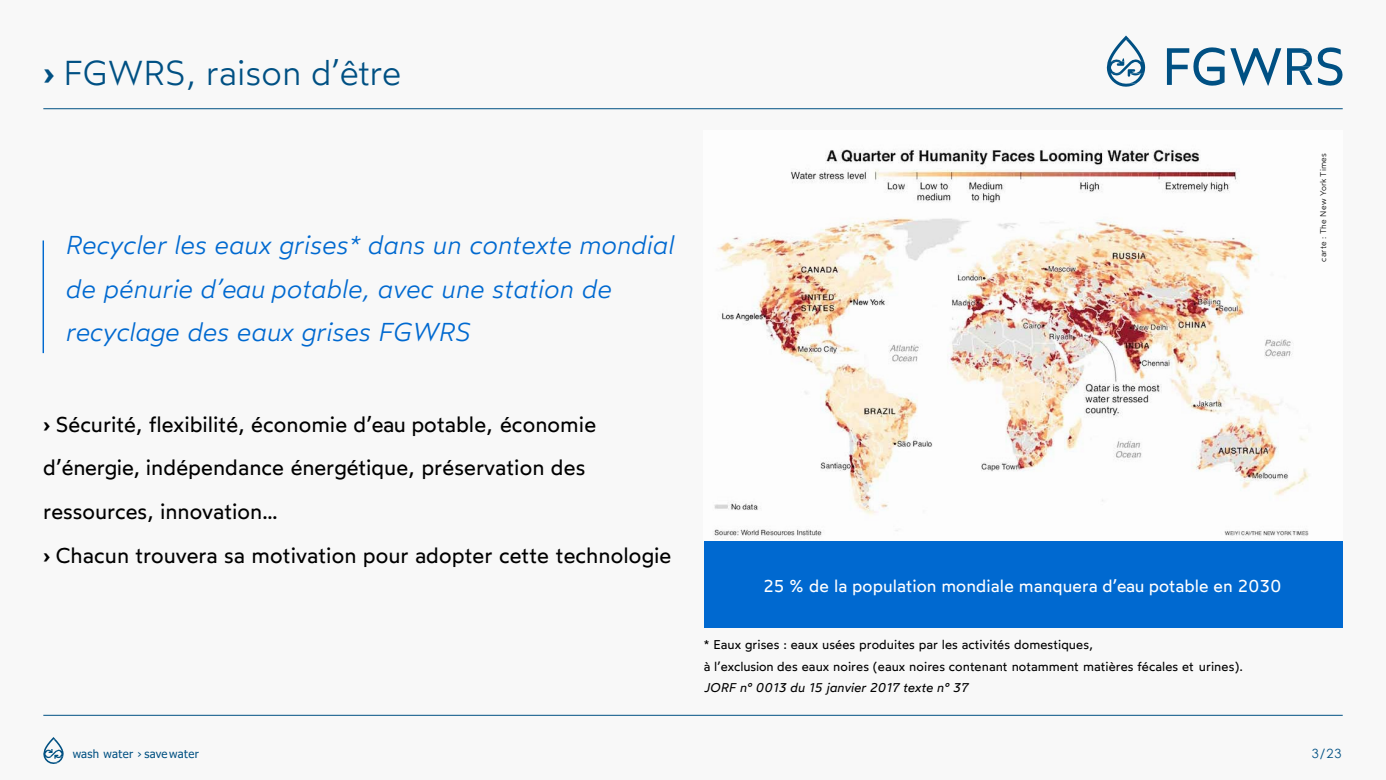
<style>
.page{position:relative;width:1386px;height:780px;background:#fff}
.page>*{position:absolute;margin:0;border:0;box-sizing:border-box;transform-origin:0 0}
.t1{font:300 34.56px "Wotfard";color:#005083}
.t2{font:italic 300 25.81px/43.4px "Wotfard";color:#0069d0}
.t3{font:21.44px/43.8px "Wotfard";letter-spacing:.005em;color:#000}
.t4{font:17.15px "Wotfard";letter-spacing:.005em;color:#fff}
.t5{font:12.69px "Wotfard";letter-spacing:.005em;color:#000}
.t6{font:italic 12.69px "Wotfard";letter-spacing:.005em;color:#000}
.t7{font:12.69px "Century Gothic";color:#005083}
.t8{font:11.38px "Tahoma";letter-spacing:.025em;color:#005082}
.t9{font:300 8.31px "Wotfard";letter-spacing:.025em;color:#000}
.s1{font-weight:600}
</style>
<div class="page">
<div style="left:0;top:0;width:1385px;height:779px;background:#f8f8f8"></div>
<svg style="left:43px;top:737px;width:21px;height:26px"></svg>
<hr style="left:43px;top:108px;width:1299px;height:1px;background:#005083">
<hr style="left:43px;top:714px;width:1299px;height:1px;background:#005083">
<svg style="left:1166px;top:47px;width:58px;height:39px"></svg>
<svg style="left:1230px;top:47px;width:112px;height:39px"></svg>
<svg style="left:1106px;top:35px;width:38px;height:52px"></svg>
<hr style="left:43px;top:240px;width:1px;height:113px;background:#006ad0">
<img style="left:714px;top:149px;width:595px;height:387px">
<div style="left:703px;top:541px;width:639px;height:87px;background:#0069d0"></div>
<h2 class="t1" style="left:43px;top:51px;width:359px"><span class="s1">›</span> FGWRS, raison d’être</h2>
<p class="t2" style="left:65px;top:223px;width:610px">Recycler les eaux grises* dans un contexte mondial de pénurie d’eau potable, avec une station de recyclage des eaux grises FGWRS</p>
<p class="t3" style="left:43px;top:402px;width:554px"><span class="s1">›</span> Sécurité, flexibilité, économie d’eau potable, économie</p>
<p class="t3" style="left:43px;top:444px;width:543px">d’énergie, indépendance énergétique, préservation des ressources, innovation…</p>
<p class="t3" style="left:43px;top:532px;width:629px"><span class="s1">›</span> Chacun trouvera sa motivation pour adopter cette technologie</p>
<p class="t4" style="left:763px;top:575px;width:519px">25 % de la population mondiale manquera d’eau potable en 2030</p>
<p class="t5" style="left:703px;top:636px;width:390px">* Eaux grises : eaux usées produites par les activités domestiques,</p>
<p class="t5" style="left:703px;top:658px;width:541px">à l’exclusion des eaux noires (eaux noires contenant notamment matières fécales et urines).</p>
<p class="t6" style="left:703px;top:679px;width:266px">JORF n° 0013 du 15 janvier 2017 texte n° 37</p>
<p class="t9" style="left:1317px;top:261px;width:110px;rotate:-90deg">carte : The New York Times</p>
<p class="t8" style="left:73px;top:745px;width:128px">wash water › savewater</p>
<p class="t7" style="left:1311px;top:744px;width:31px">3/23</p>
</div>
